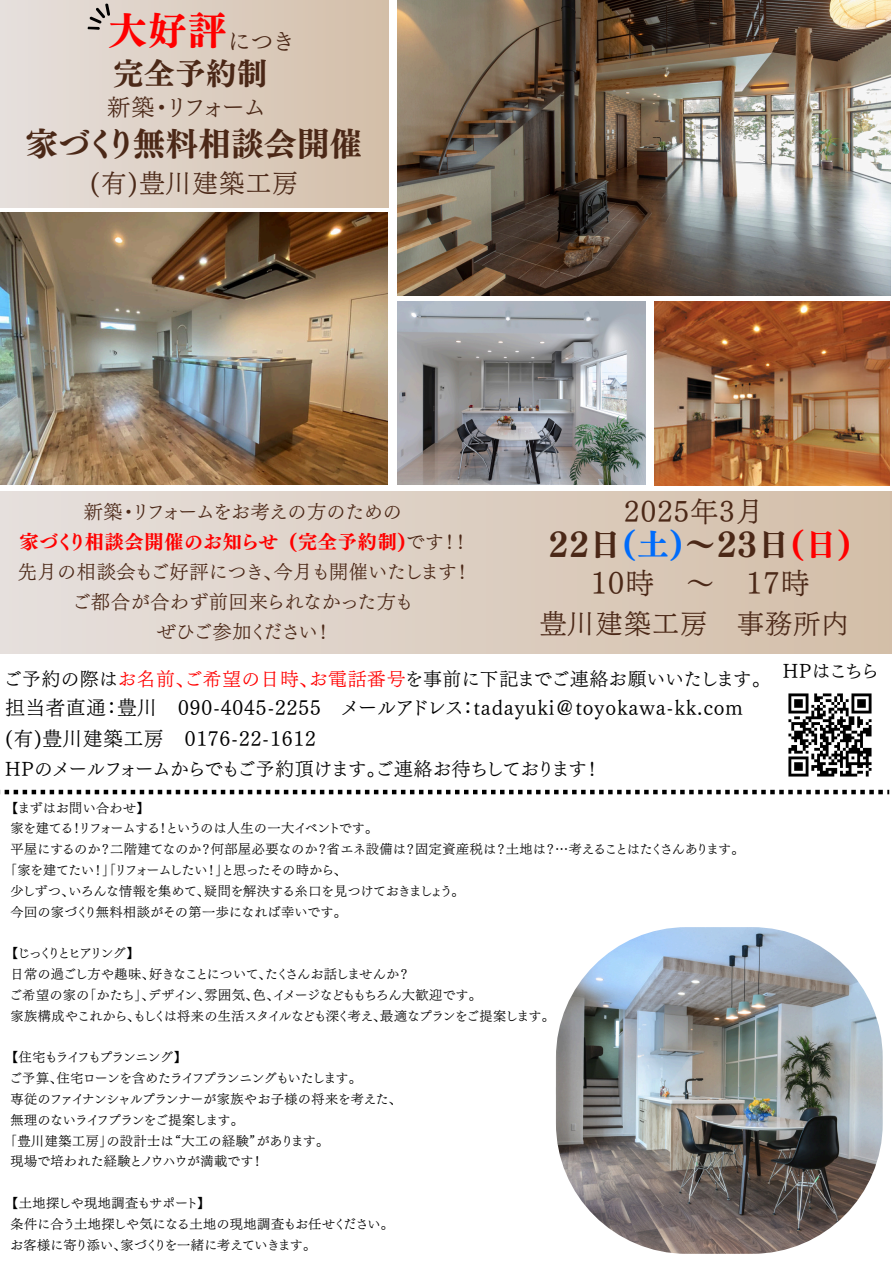
<style>
.page{position:relative;width:894px;height:1264px;background:#fff}
.page>*{position:absolute;margin:0;border:0;box-sizing:border-box;transform-origin:0 0}
.t1{font:38.25px "TEST UD Mincho B";color:#f00}
.t2{font:32.4px "TEST UD Mincho B";letter-spacing:.015em;color:#4b2817}
.t3{font:31.05px "TEST UD Mincho B";letter-spacing:.04em;color:#4b2817}
.t4{font:30.45px "TEST UD Mincho B";letter-spacing:.015em;color:#4b2817}
.t5{font:28.95px "TEST UD Mincho L";letter-spacing:.04em;color:#4b2817}
.t6{font:27.9px "TEST UD Mincho L";letter-spacing:.04em;color:#4b2817}
.t7{font:27.15px "TEST UD Mincho L";letter-spacing:.04em;color:#4b2817}
.t8{font:25.65px "TEST UD Mincho L";letter-spacing:.04em;color:#4b2817}
.t9{font:23.1px "TEST UD Mincho L";letter-spacing:.04em;color:#4b2817}
.t10{font:19.5px/30.3px "TEST UD Mincho L";letter-spacing:.04em;color:#000}
.t11{font:19.05px/30.2px "TEST UD Mincho L";letter-spacing:.04em;color:#4b2817;text-align:center}
.t12{font:18.75px "TEST UD Mincho L";letter-spacing:.04em;color:#000}
.t13{font:13.2px "TEST UD Mincho L";letter-spacing:.04em;color:#000}
.s1{font-family:"TEST UD Mincho B";color:#f00}
.s2{color:#f00}
.s3{color:#006cfb}
</style>
<div class="page">
<img style="left:397px;top:0;width:492px;height:295px">
<div style="left:0;top:1px;width:388px;height:206px;background:linear-gradient(to right,#e6e0dd,#d4bea8)"></div>
<div style="left:0;top:491px;width:891px;height:163px;background:linear-gradient(to right,#e6e0dd,#d4bea8)"></div>
<img style="left:0;top:212px;width:387px;height:272px">
<img style="left:654px;top:301px;width:234px;height:184px">
<img style="left:397px;top:301px;width:248px;height:183px">
<svg style="left:87px;top:3px;width:23px;height:27px"></svg>
<svg style="left:0;top:789px;width:889px;height:5px"></svg>
<img style="left:788px;top:693px;width:84px;height:84px">
<img style="left:555px;top:927px;width:327px;height:326px;border-radius:131px">
<h1 class="t1" style="left:108px;top:12px;width:120px">大好評</h1>
<p class="t9" style="left:228px;top:29px;width:66px">につき</p>
<p class="t4" style="left:113px;top:58px;width:156px">完全予約制</p>
<p class="t9" style="left:107px;top:95px;width:159px">新築・リフォーム</p>
<p class="t2" style="left:26px;top:128px;width:338px">家づくり無料相談会開催</p>
<p class="t8" style="left:90px;top:171px;width:210px">(有)豊川建築工房</p>
<p class="t6" style="left:624px;top:497px;width:133px">2025年3月</p>
<p class="t11" style="left:18px;top:496px;width:451px">新築・リフォームをお考えの方のための<br><span class="s1">家づくり相談会開催のお知らせ (完全予約制)</span>です！！先月の相談会もご好評につき、今月も開催いたします！ご都合が合わず前回来られなかった方も<br>ぜひご参加ください！</p>
<p class="t12" style="left:5px;top:669px;width:757px">ご予約の際は<span class="s2">お名前、ご希望の日時、お電話番号</span>を事前に下記までご連絡お願いいたします。</p>
<p class="t10" style="left:5px;top:692px;width:739px">担当者直通：豊川 090-4045-2255 メールアドレス：tadayuki＠toyokawa-kk.com (有)豊川建築工房 0176-22-1612</p>
<p class="t12" style="left:5px;top:759px;width:593px">HPのメールフォームからでもご予約頂けます。ご連絡お待ちしております！</p>
<p class="t3" style="left:548px;top:529px;width:304px">22日 <span class="s3">(土)</span>～23日 <span class="s2">(日)</span></p>
<p class="t5" style="left:590px;top:568px;width:220px">10時 ～ 17時</p>
<p class="t7" style="left:539px;top:610px;width:311px">豊川建築工房 事務所内</p>
<h4 class="t12" style="left:782px;top:661px;width:97px">HPはこちら</h4>
<h2 class="t13" style="left:10px;top:801px;width:136px">【まずはお問い合わせ】</h2>
<h4 class="t13" style="left:10px;top:821px;width:363px">家を建てる！リフォームする！というのは人生の一大イベントです。</h4>
<h2 class="t13" style="left:10px;top:842px;width:729px">平屋にするのか？二階建てなのか？何部屋必要なのか？省エネ設備は？固定資産税は？土地は？…考えることはたくさんあります。</h2>
<h4 class="t13" style="left:10px;top:863px;width:331px">「家を建てたい！」「リフォームしたい！」と思ったその時から、</h4>
<p class="t13" style="left:10px;top:884px;width:449px">少しずつ、いろんな情報を集めて、疑問を解決する糸口を見つけておきましょう。</p>
<p class="t13" style="left:10px;top:905px;width:331px">今回の家づくり無料相談がその第一歩になれば幸いです。</p>
<p class="t13" style="left:10px;top:946px;width:125px">【じっくりとヒアリング】</p>
<h6 class="t13" style="left:10px;top:967px;width:399px">日常の過ごし方や趣味、好きなことについて、たくさんお話しませんか？</h6>
<h3 class="t13" style="left:10px;top:988px;width:466px">ご希望の家の「かたち」、デザイン、雰囲気、色、イメージなどももちろん大歓迎です。</h3>
<h2 class="t13" style="left:10px;top:1009px;width:539px">家族構成やこれから、もしくは将来の生活スタイルなども深く考え、最適なプランをご提案します。</h2>
<h3 class="t13" style="left:10px;top:1050px;width:173px">【住宅もライフもプランニング】</h3>
<h6 class="t13" style="left:10px;top:1071px;width:346px">ご予算、住宅ローンを含めたライフプランニングもいたします。</h6>
<h5 class="t13" style="left:10px;top:1092px;width:386px">専従のファイナンシャルプランナーが家族やお子様の将来を考えた、</h5>
<p class="t13" style="left:10px;top:1113px;width:228px">無理のないライフプランをご提案します。</p>
<p class="t13" style="left:10px;top:1133px;width:314px">「豊川建築工房」の設計士は“大工の経験”があります。</p>
<p class="t13" style="left:10px;top:1154px;width:252px">現場で培われた経験とノウハウが満載です！</p>
<p class="t13" style="left:10px;top:1196px;width:196px">【土地探しや現地調査もサポート】</p>
<p class="t13" style="left:10px;top:1217px;width:378px">条件に合う土地探しや気になる土地の現地調査もお任せください。</p>
<p class="t13" style="left:10px;top:1238px;width:301px">お客様に寄り添い、家づくりを一緒に考えていきます。</p>
</div>
